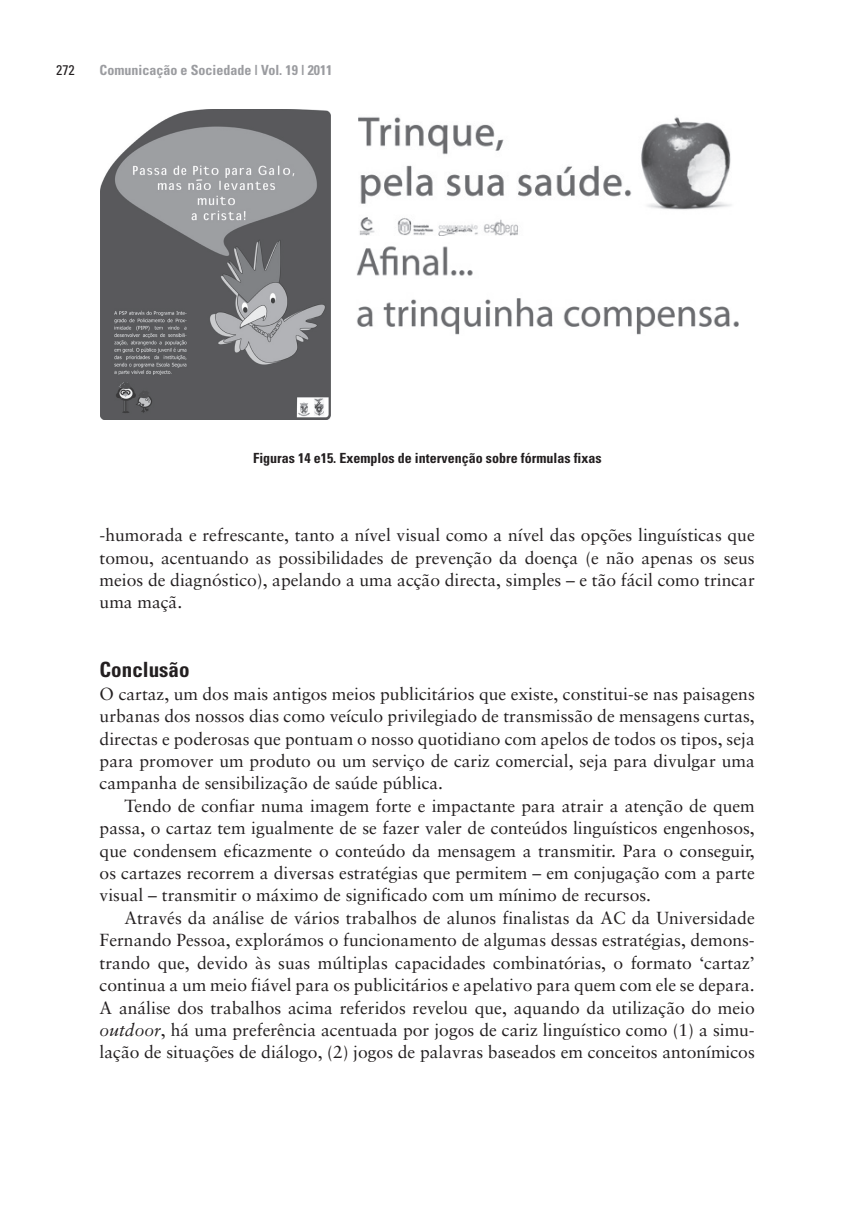
<style>
.page{position:relative;width:853px;height:1215px;background:#fff}
.page>*{position:absolute;margin:0;border:0;box-sizing:border-box;transform-origin:0 0}
.t1{font:700 condensed 21px "Univers";color:#231f20}
.t2{font:17.5px/22.4px "Sabon";color:#231f20;text-align:justify}
.t3{font:700 condensed 14px "Univers";color:#231f20}
.t4{font:700 condensed 14px "Univers";color:#9b9ca0}
.t5{font:condensed 14px "Univers";color:#231f20}
.s1{font-style:italic}
</style>
<div class="page">
<img style="left:100px;top:109px;width:231px;height:311px">
<img style="left:358px;top:117px;width:373px;height:118px">
<img style="left:357px;top:246px;width:382px;height:89px">
<p class="t5" style="left:56px;top:64px;width:20px">272</p>
<p class="t4" style="left:100px;top:64px;width:234px">Comunicação e Sociedade | Vol. 19 | 2011</p>
<p class="t3" style="left:253px;top:452px;width:350px">Figuras 14 e15. Exemplos de intervenção sobre fórmulas fixas</p>
<p class="t2" style="left:100px;top:525px;width:656px">-humorada e refrescante, tanto a nível visual como a nível das opções linguísticas que tomou, acentuando as possibilidades de prevenção da doença (e não apenas os seus meios de diagnóstico), apelando a uma acção directa, simples – e tão fácil como trincar uma maçã.</p>
<p class="t1" style="left:100px;top:662px;width:91px">Conclusão</p>
<p class="t2" style="left:100px;top:684px;width:656px">O cartaz, um dos mais antigos meios publicitários que existe, constitui-se nas paisagens urbanas dos nossos dias como veículo privilegiado de transmissão de mensagens curtas, directas e poderosas que pontuam o nosso quotidiano com apelos de todos os tipos, seja para promover um produto ou um serviço de cariz comercial, seja para divulgar uma campanha de sensibilização de saúde pública.</p>
<p class="t2" style="left:100px;top:796px;width:656px;text-indent:25px">Tendo de confiar numa imagem forte e impactante para atrair a atenção de quem passa, o cartaz tem igualmente de se fazer valer de conteúdos linguísticos engenhosos, que condensem eficazmente o conteúdo da mensagem a transmitir. Para o conseguir, os cartazes recorrem a diversas estratégias que permitem – em conjugação com a parte visual – transmitir o máximo de significado com um mínimo de recursos.</p>
<p class="t2" style="left:100px;top:908px;width:656px;text-indent:25px">Através da análise de vários trabalhos de alunos finalistas da AC da Universidade Fernando Pessoa, explorámos o funcionamento de algumas dessas estratégias, demons&shy;trando que, devido às suas múltiplas capacidades combinatórias, o formato ‘cartaz’ continua a um meio fiável para os publicitários e apelativo para quem com ele se depara.<br>A análise dos trabalhos acima referidos revelou que, aquando da utilização do meio <span class="s1">outdoor</span>, há uma preferência acentuada por jogos de cariz linguístico como (1) a simu&shy;lação de situações de diálogo, (2) jogos de palavras baseados em conceitos antonímicos</p>
</div>
